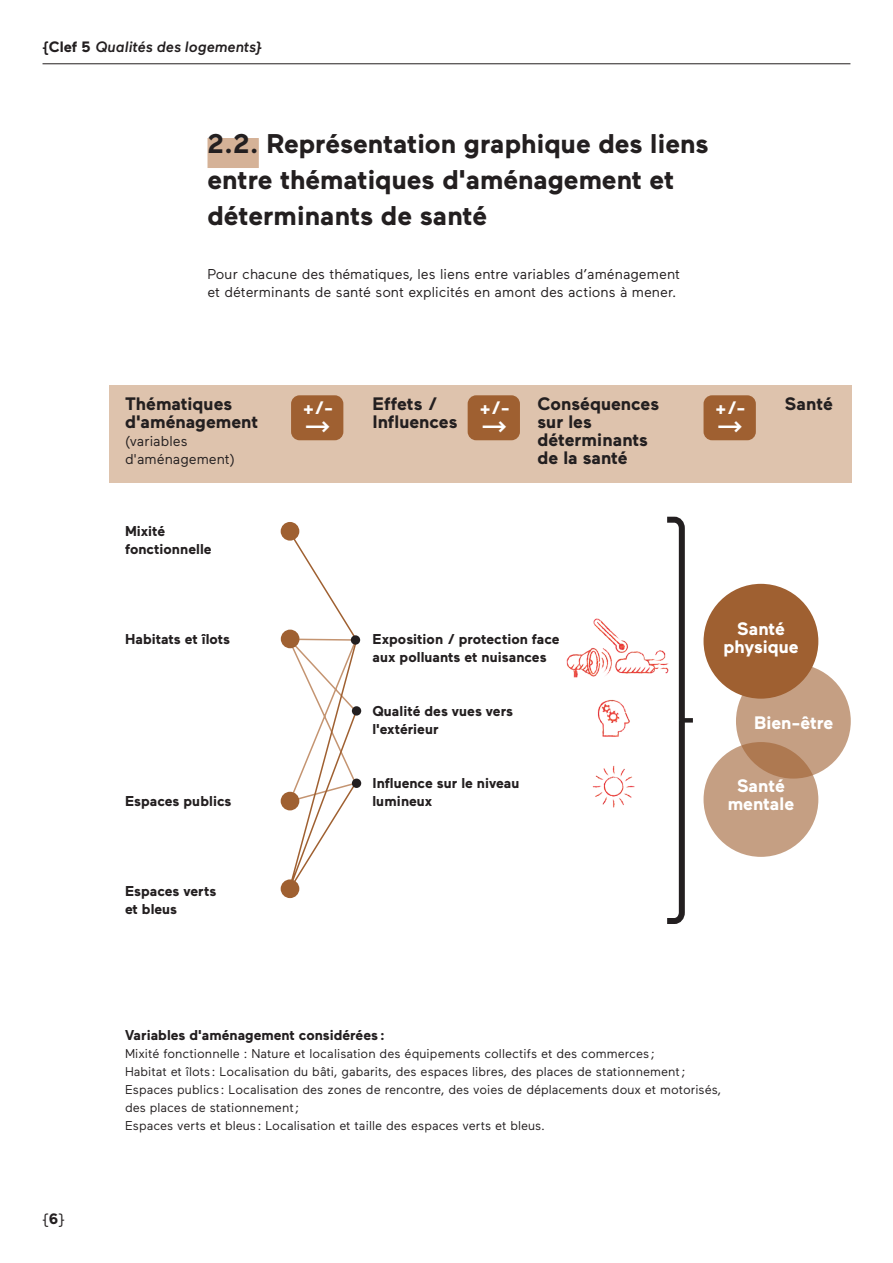
<style>
.page{position:relative;width:893px;height:1263px;background:#fff}
.page>*{position:absolute;margin:0;border:0;box-sizing:border-box;transform-origin:0 0}
.t1{font:700 27px/36px "Maax";color:#231f20}
.t2{font:700 18px/18px "Maax";color:#231f20}
.t3{font:700 18px/18px "Maax";color:#fff}
.t4{font:italic 500 15px "Maax";color:#231f20}
.t5{font:15px "Maax";color:#231f20}
.t6{font:700 14.25px/18px "Maax";color:#231f20}
.t7{font:14.25px/18px "Maax";color:#231f20}
.t8{font:12.75px/18px "Maax";color:#231f20}
.s1{font-style:normal}
.s2{font-weight:700;font-style:normal}
.s3{font-weight:700}
</style>
<div class="page">
<hr style="left:43px;top:63px;width:807px;height:1px;background:#231f20">
<svg style="left:280px;top:529px;width:78px;height:370px"></svg>
<div style="left:207px;top:138px;width:52px;height:30px;background:#d5b297"></div>
<img style="left:597px;top:699px;width:33px;height:38px">
<img style="left:592px;top:765px;width:43px;height:43px">
<img style="left:566px;top:654px;width:34px;height:24px">
<img style="left:577px;top:618px;width:32px;height:51px">
<img style="left:603px;top:629px;width:58px;height:47px">
<div style="left:109px;top:385px;width:742px;height:98px;background:#dec3ad"></div>
<div style="left:703px;top:584px;width:115px;height:115px;background:#9f6031;border-radius:50%"></div>
<div style="left:703px;top:742px;width:115px;height:115px;background:#c59f83;border-radius:50%"></div>
<svg style="left:736px;top:664px;width:115px;height:114px;background:#bc9070"></svg>
<div style="left:291px;top:395px;width:52px;height:45px;background:#9f6031;border-radius:9px"></div>
<div style="left:468px;top:395px;width:52px;height:45px;background:#9f6031;border-radius:9px"></div>
<div style="left:703px;top:395px;width:53px;height:45px;background:#9f6031;border-radius:9px"></div>
<div style="left:281px;top:522px;width:18px;height:19px;background:#9f6031;border-radius:50%"></div>
<div style="left:351px;top:635px;width:9px;height:10px;background:#231f20;border-radius:50%"></div>
<div style="left:352px;top:706px;width:9px;height:10px;background:#231f20;border-radius:50%"></div>
<div style="left:352px;top:779px;width:9px;height:9px;background:#231f20;border-radius:50%"></div>
<div style="left:281px;top:630px;width:18px;height:18px;background:#9f6031;border-radius:50%"></div>
<div style="left:281px;top:792px;width:18px;height:18px;background:#9f6031;border-radius:50%"></div>
<div style="left:281px;top:879px;width:18px;height:19px;background:#9f6031;border-radius:50%"></div>
<svg style="left:661px;top:516px;width:24px;height:408px"></svg>
<div style="left:679px;top:718px;width:14px;height:5px;background:#231f20"></div>
<p class="t4" style="left:43px;top:39px;width:221px"><span class="s1">{</span><span class="s2">Clef 5</span> Qualités des logements}</p>
<h1 class="t1" style="left:207px;top:126px;width:503px">2.2. Représentation graphique des liens entre thématiques d'aménagement et déterminants de santé</h1>
<p class="t7" style="left:207px;top:265px;width:474px">Pour chacune des thématiques, les liens entre variables d’aménagement et déterminants de santé sont explicités en amont des actions à mener.</p>
<h2 class="t2" style="left:125px;top:394px;width:135px">Thématiques d'aménagement</h2>
<p class="t7" style="left:125px;top:432px;width:111px">(variables d'aménagement)</p>
<p class="t6" style="left:125px;top:522px;width:88px">Mixité fonctionnelle</p>
<p class="t6" style="left:125px;top:630px;width:107px">Habitats et îlots</p>
<p class="t6" style="left:125px;top:792px;width:108px">Espaces publics</p>
<p class="t6" style="left:125px;top:882px;width:93px">Espaces verts et bleus</p>
<h2 class="t2" style="left:372px;top:394px;width:66px">Effets /</h2>
<h2 class="t2" style="left:785px;top:394px;width:49px">Santé</h2>
<h2 class="t2" style="left:372px;top:412px;width:87px">Influences</h2>
<h2 class="t2" style="left:537px;top:394px;width:123px">Conséquences sur les déterminants de la santé</h2>
<h2 class="t3" style="left:303px;top:399px;width:32px">+/- ---&gt;</h2>
<h2 class="t3" style="left:479px;top:399px;width:32px">+/- ---&gt;</h2>
<h2 class="t3" style="left:715px;top:399px;width:32px">+/- ---&gt;</h2>
<p class="t6" style="left:372px;top:630px;width:189px">Exposition / protection face aux polluants et nuisances</p>
<p class="t6" style="left:372px;top:702px;width:142px">Qualité des vues vers l'extérieur</p>
<p class="t6" style="left:372px;top:774px;width:149px">Influence sur le niveau lumineux</p>
<h2 class="t3" style="left:723px;top:619px;width:77px;text-align:center">Santé physique</h2>
<h2 class="t3" style="left:754px;top:714px;width:81px">Bien-être</h2>
<h2 class="t3" style="left:728px;top:777px;width:68px;text-align:center">Santé mentale</h2>
<p class="t5" style="left:43px;top:1210px;width:24px">{<span class="s3">6</span>}</p>
<p class="t6" style="left:125px;top:1026px;width:261px">Variables d'aménagement considérées :</p>
<p class="t8" style="left:125px;top:1044px;width:598px">Mixité fonctionnelle : Nature et localisation des équipements collectifs et des commerces ;<br>Habitat et îlots : Localisation du bâti, gabarits, des espaces libres, des places de stationnement; Espaces publics : Localisation des zones de rencontre, des voies de déplacements doux et motorisés, des places de stationnement;<br>Espaces verts et bleus : Localisation et taille des espaces verts et bleus.</p>
</div>
